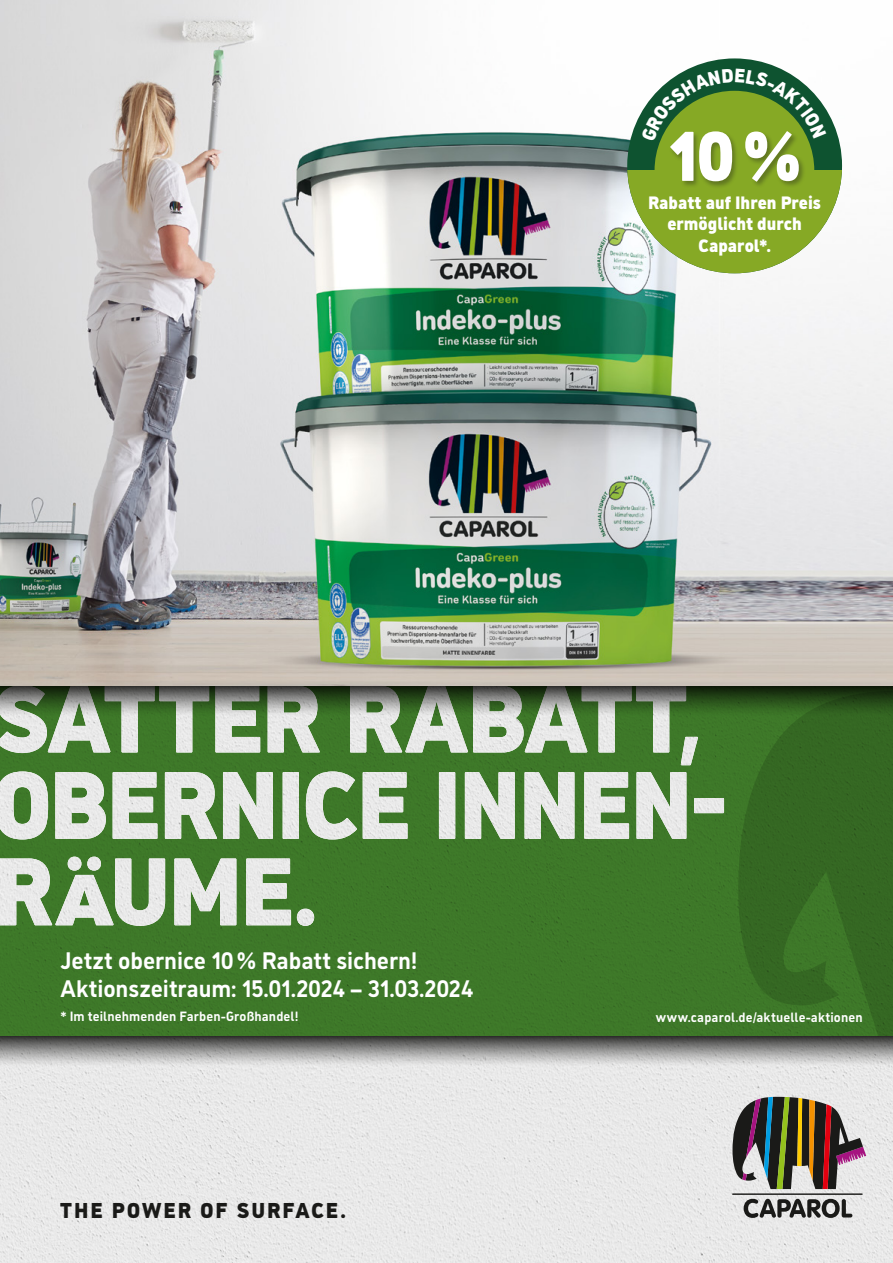
<style>
.page{position:relative;width:893px;height:1263px;background:#fff}
.page>*{position:absolute;margin:0;border:0;box-sizing:border-box;transform-origin:0 0}
.t1{font:900 70.5px "CAP Elephant";color:#fff}
.t2{font:700 24px/28.5px "CAP Elephant";letter-spacing:-.005em;color:#fff}
.t3{font:900 21.6px "CAP Elephant";letter-spacing:.09em;color:#1a1a18}
.t4{font:900 18px/21px "CAP Elephant";color:#fff;text-align:center}
.t5{font:700 13.5px "CAP Elephant";letter-spacing:.01em;color:#fff}
</style>
<div class="page">
<div style="left:0;top:1066px;width:893px;height:197px;background:#e9e9e9"></div>
<svg style="left:732px;top:1097px;width:134px;height:92px"></svg>
<svg style="left:744px;top:1199px;width:108px;height:19px"></svg>
<hr style="left:732px;top:1193px;width:131px;height:2px;background:#1a1a18">
<div style="left:0;top:1036px;width:893px;height:30px;background:linear-gradient(to bottom,#393938,#ececec)"></div>
<div style="left:0;top:686px;width:893px;height:350px;background:#3e7829"></div>
<svg style="left:738px;top:716px;width:155px;height:320px;fill:#356823"></svg>
<img style="left:0;top:857px;width:314px;height:69px">
<svg style="left:686px;top:772px;width:38px;height:67px"></svg>
<img style="left:0;top:771px;width:686px;height:68px">
<svg style="left:21px;top:716px;width:677px;height:49px"></svg>
<img style="left:0;top:716px;width:686px;height:37px">
<svg style="left:0;top:686px;width:893px;height:30px"></svg>
<img style="left:0;top:0;width:893px;height:686px">
<div style="left:627px;top:58px;width:215px;height:215px;background:#0e5330;border-radius:50%"></div>
<svg style="left:627px;top:171px;width:215px;height:102px;fill:#86a925"></svg>
<div style="left:654px;top:91px;width:160px;height:160px;background:#86a925;border-radius:50%"></div>
<div style="left:669px;top:131px;width:137px;height:57px;background:#1a1a18;opacity:.35"></div>
<svg style="left:641px;top:68px;width:185px;height:74px"></svg>
<h1 class="t1" style="left:668px;top:115px;width:134px">10 %</h1>
<p class="t4" style="left:648px;top:193px;width:175px">Rabatt auf Ihren Preis ermöglicht durch<br>Caparol*.</p>
<p class="t2" style="left:61px;top:946px;width:414px">Jetzt obernice 10 % Rabatt sichern!<br>Aktionszeitraum: 15.01.2024 – 31.03.2024</p>
<p class="t5" style="left:61px;top:1008px;width:240px">* Im teilnehmenden Farben-Großhandel!</p>
<p class="t5" style="left:656px;top:1009px;width:208px">www.caparol.de/aktuelle-aktionen</p>
<p class="t3" style="left:60px;top:1197px;width:287px">THE POWER OF SURFACE.</p>
</div>
